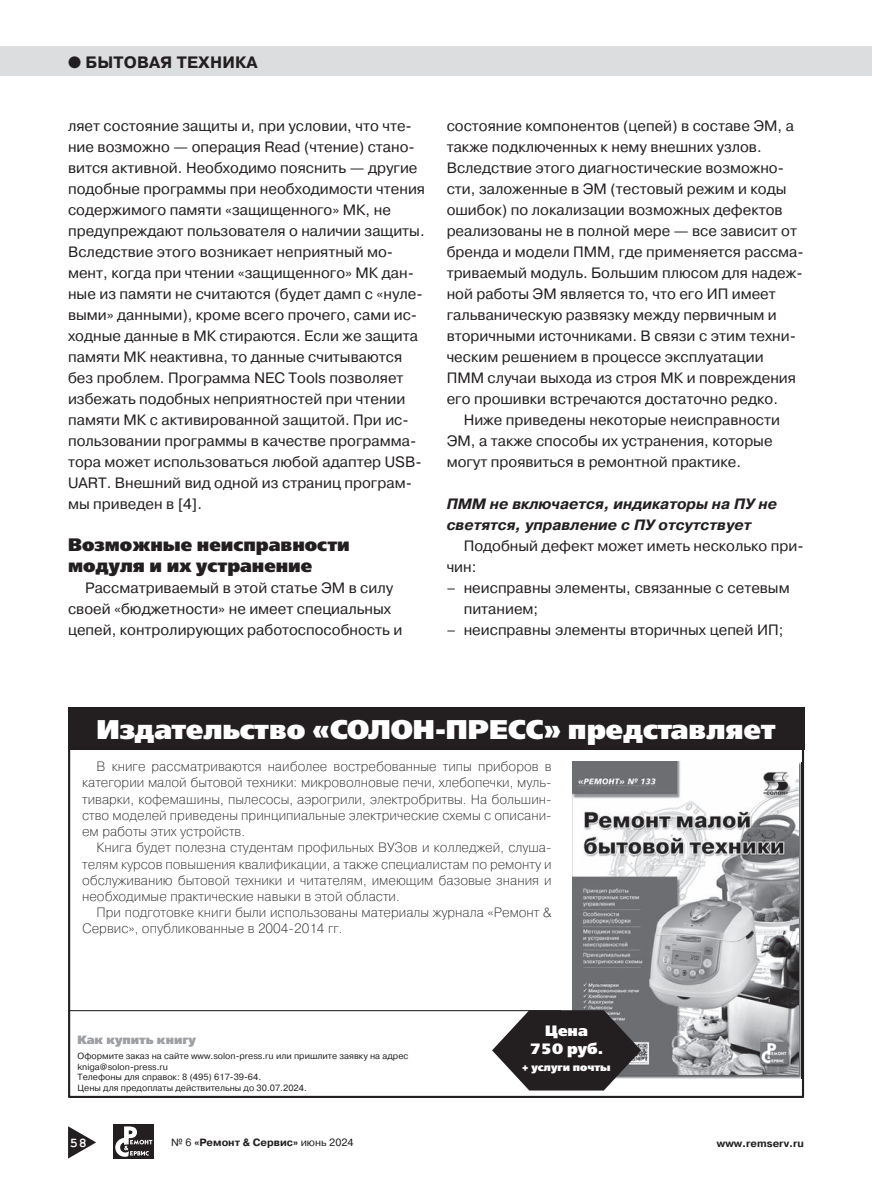
<style>
.page{position:relative;width:872px;height:1199px;background:#fff}
.page>*{position:absolute;margin:0;border:0;box-sizing:border-box;transform-origin:0 0}
.t1{font:800 27px "Free Set";color:#fff}
.t2{font:800 18px/21px "Free Set";color:#231f20}
.t3{font:700 16.5px "Pragmatica";letter-spacing:.01em;color:#231f20}
.t4{font:15px/21px "Pragmatica";color:#231f20}
.t5{font:italic 700 15px/21px "Pragmatica";color:#231f20}
.t6{font:800 15px/18px "Free Set";color:#fff;text-align:center}
.t7{font:200 13.5px/16.2px "Pragmatica";color:#231f20;text-align:justify}
.t8{font:700 13.5px "Courier New";color:#fff}
.t9{font:800 12px "Free Set";color:#9d9fa2}
.t10{font:700 10.5px "Pragmatica";color:#231f20}
.t11{font:800 10.5px "Free Set";color:#fff}
.t12{font:9px/10.8px "Pragmatica";color:#231f20}
.s1{font-weight:400}
</style>
<div class="page">
<div style="left:113px;top:1124px;width:41px;height:34px;background:#231f20"></div>
<svg style="left:115px;top:1126px;width:37px;height:31px"></svg>
<svg style="left:68px;top:1126px;width:28px;height:32px"></svg>
<div style="left:0;top:46px;width:872px;height:29px;background:#dcdddf"></div>
<svg style="left:68px;top:750px;width:736px;height:348px"></svg>
<img style="left:641px;top:762px;width:161px;height:316px">
<img style="left:573px;top:762px;width:225px;height:312px">
<div style="left:68px;top:707px;width:736px;height:43px;background:#231f20"></div>
<hr style="left:69px;top:1010px;width:492px;height:1px;background:#231f20">
<svg style="left:492px;top:1010px;width:149px;height:80px;background:#4c494a"></svg>
<p class="t3" style="left:68px;top:56px;width:191px">● БЫТОВАЯ ТЕХНИКА</p>
<p class="t4" style="left:68px;top:117px;width:358px">ляет состояние защиты и, при условии, что чте&shy;ние возможно — операция Read (чтение) стано&shy;вится активной. Необходимо пояснить — другие подобные программы при необходимости чтения содержимого памяти «защищенного» МК, не предупреждают пользователя о наличии защиты.<br>Вследствие этого возникает неприятный мо&shy;мент, когда при чтении «защищенного» МК дан&shy;ные из памяти не считаются (будет дамп с «нуле&shy;выми» данными), кроме всего прочего, сами ис&shy;ходные данные в МК стираются. Если же защита памяти МК неактивна, то данные считываются без проблем. Программа NEC Tools позволяет избежать подобных неприятностей при чтении памяти МК с активированной защитой. При ис&shy;пользовании программы в качестве программа&shy;тора может использоваться любой адаптер USB-UART. Внешний вид одной из страниц програм&shy;мы приведен в [4].</p>
<p class="t2" style="left:68px;top:535px;width:283px">Возможные неисправности модуля и их устранение</p>
<p class="t4" style="left:68px;top:579px;width:336px;text-indent:17px">Рассматриваемый в этой статье ЭМ в силу своей «бюджетности» не имеет специальных цепей, контролирующих работоспособность и</p>
<p class="t4" style="left:446px;top:117px;width:349px">состояние компонентов (цепей) в составе ЭМ, а</p>
<p class="t4" style="left:446px;top:138px;width:316px">также подключенных к нему внешних узлов.</p>
<p class="t4" style="left:446px;top:159px;width:339px">Вследствие этого диагностические возможно-</p>
<p class="t4" style="left:446px;top:180px;width:341px">сти, заложенные в ЭМ (тестовый режим и коды</p>
<p class="t4" style="left:446px;top:201px;width:337px">ошибок) по локализации возможных дефектов</p>
<p class="t4" style="left:446px;top:222px;width:352px">реализованы не в полной мере — все зависит от</p>
<p class="t4" style="left:446px;top:243px;width:358px">бренда и модели ПММ, где применяется рассма-</p>
<p class="t4" style="left:446px;top:264px;width:357px">триваемый модуль. Большим плюсом для надеж-</p>
<p class="t4" style="left:446px;top:285px;width:330px">ной работы ЭМ является то, что его ИП имеет</p>
<p class="t4" style="left:446px;top:306px;width:331px">гальваническую развязку между первичным и</p>
<p class="t4" style="left:446px;top:327px;width:351px">вторичными источниками. В связи с этим техни-</p>
<p class="t4" style="left:446px;top:348px;width:318px">ческим решением в процессе эксплуатации</p>
<p class="t4" style="left:446px;top:369px;width:351px">ПММ случаи выхода из строя МК и повреждения</p>
<p class="t4" style="left:446px;top:390px;width:333px">его прошивки встречаются достаточно редко.</p>
<p class="t4" style="left:463px;top:411px;width:318px">Ниже приведены некоторые неисправности</p>
<p class="t4" style="left:446px;top:432px;width:327px">ЭМ, а также способы их устранения, которые</p>
<p class="t4" style="left:446px;top:453px;width:296px">могут проявиться в ремонтной практике.</p>
<p class="t5" style="left:446px;top:493px;width:332px">ПММ не включается, индикаторы на ПУ не светятся, управление с ПУ отсутствует</p>
<p class="t4" style="left:446px;top:537px;width:358px;text-indent:17px">Подобный дефект может иметь несколько при&shy;чин:</p>
<p class="t4" style="left:463px;top:579px;width:327px;text-indent:-17px">– неисправны элементы, связанные с сетевым питанием;</p>
<p class="t4" style="left:446px;top:621px;width:338px">– неисправны элементы вторичных цепей ИП;</p>
<h1 class="t1" style="left:96px;top:720px;width:680px">Издательство «СОЛОН-ПРЕСС» представляет</h1>
<p class="t7" style="left:82px;top:759px;width:471px;text-indent:14px">В книге рассматриваются наиболее востребованные типы приборов в категории малой бытовой техники: микроволновые печи, хлебопечки, муль&shy;тиварки, кофемашины, пылесосы, аэрогрили, электробритвы. На большин&shy;ство моделей приведены принципиальные электрические схемы с описани&shy;ем работы этих устройств.</p>
<p class="t7" style="left:82px;top:840px;width:471px;text-indent:14px">Книга будет полезна студентам профильных ВУЗов и колледжей, слуша&shy;телям курсов повышения квалификации, а также специалистам по ремонту и обслуживанию бытовой техники и читателям, имеющим базовые знания и необходимые практические навыки в этой области.</p>
<p class="t7" style="left:82px;top:905px;width:471px;text-indent:14px">При подготовке книги были использованы материалы журнала «Ремонт &amp;<br>Сервис», опубликованные в 2004-2014 гг.</p>
<p class="t9" style="left:78px;top:1035px;width:120px">Как купить книгу</p>
<p class="t12" style="left:78px;top:1050px;width:332px">Оформите заказ на сайте www.solon-press.ru или пришлите заявку на адрес kniga@solon-press.ru<br>Телефоны для справок: 8 (495) 617-39-64.<br>Цены для предоплаты действительны до 30.07.2024.</p>
<p class="t6" style="left:530px;top:1022px;width:75px">Цена<br>750 руб.</p>
<p class="t11" style="left:522px;top:1063px;width:90px">+ услуги почты</p>
<p class="t8" style="left:70px;top:1134px;width:18px">58</p>
<p class="t10" style="left:171px;top:1138px;width:184px"><span class="s1">№ 6</span> «Ремонт &amp; Сервис» <span class="s1">июнь 2024</span></p>
<p class="t10" style="left:717px;top:1139px;width:89px">www.remserv.ru</p>
</div>
